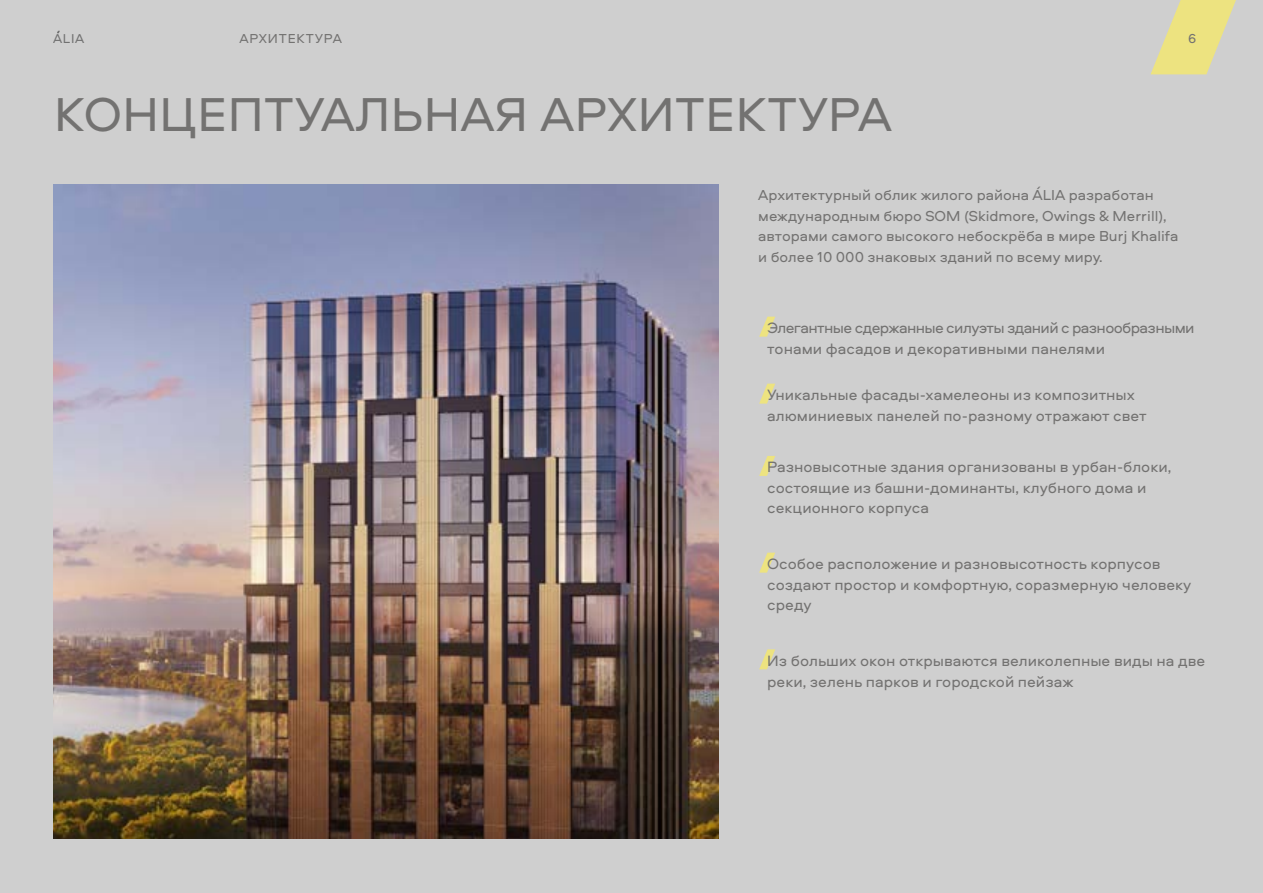
<style>
.page{position:relative;width:1263px;height:893px;background:#cfcfcf}
.page>*{position:absolute;margin:0;border:0;box-sizing:border-box;transform-origin:0 0}
.t1{font:49.5px "Aeroport";letter-spacing:.01em;color:#737271}
.t2{font:15.6px/20.5px "Aeroport";color:#737271}
.t3{font:15.6px/20.5px "Aeroport";letter-spacing:-.04em;color:#737271}
.t4{font:15px/20.4px "Aeroport";color:#737271}
.t5{font:13.5px "Aeroport";letter-spacing:.06em;color:#737271}
.t6{font:13.35px "Aeroport";color:#717171}
</style>
<div class="page">
<svg style="left:759px;top:317px;width:16px;height:20px"></svg>
<svg style="left:759px;top:384px;width:16px;height:20px"></svg>
<svg style="left:759px;top:456px;width:16px;height:20px"></svg>
<svg style="left:759px;top:553px;width:16px;height:20px"></svg>
<svg style="left:759px;top:649px;width:16px;height:20px"></svg>
<img style="left:53px;top:184px;width:666px;height:655px">
<svg style="left:1151px;top:0;width:85px;height:74px"></svg>
<p class="t6" style="left:53px;top:29px;width:33px">ALIA</p>
<p class="t5" style="left:239px;top:29px;width:104px">АРХИТЕКТУРА</p>
<p class="t5" style="left:1188px;top:29px;width:10px">6</p>
<h1 class="t1" style="left:54px;top:80px;width:839px">КОНЦЕПТУАЛЬНАЯ АРХИТЕКТУРА</h1>
<p class="t4" style="left:758px;top:184px;width:422px">Архитектурный облик жилого района ÁLIA разработан международным бюро SOM (Skidmore, Owings &amp; Merrill), авторами самого высокого небоскрёба в мире Burj Khalifa и более 10 000 знаковых зданий по всему миру.</p>
<p class="t3" style="left:767px;top:317px;width:429px">Элегантные сдержанные силуэты зданий с разнообразными тонами фасадов и декоративными панелями</p>
<p class="t2" style="left:767px;top:384px;width:381px">Уникальные фасады-хамелеоны из композитных алюминиевых панелей по-разному отражают свет</p>
<p class="t2" style="left:767px;top:456px;width:406px">Разновысотные здания организованы в урбан-блоки, состоящие из башни-доминанты, клубного дома и секционного корпуса</p>
<p class="t2" style="left:767px;top:553px;width:426px">Особое расположение и разновысотность корпусов создают простор и комфортную, соразмерную человеку среду</p>
<p class="t2" style="left:767px;top:650px;width:439px">Из больших окон открываются великолепные виды на две реки, зелень парков и городской пейзаж</p>
</div>
